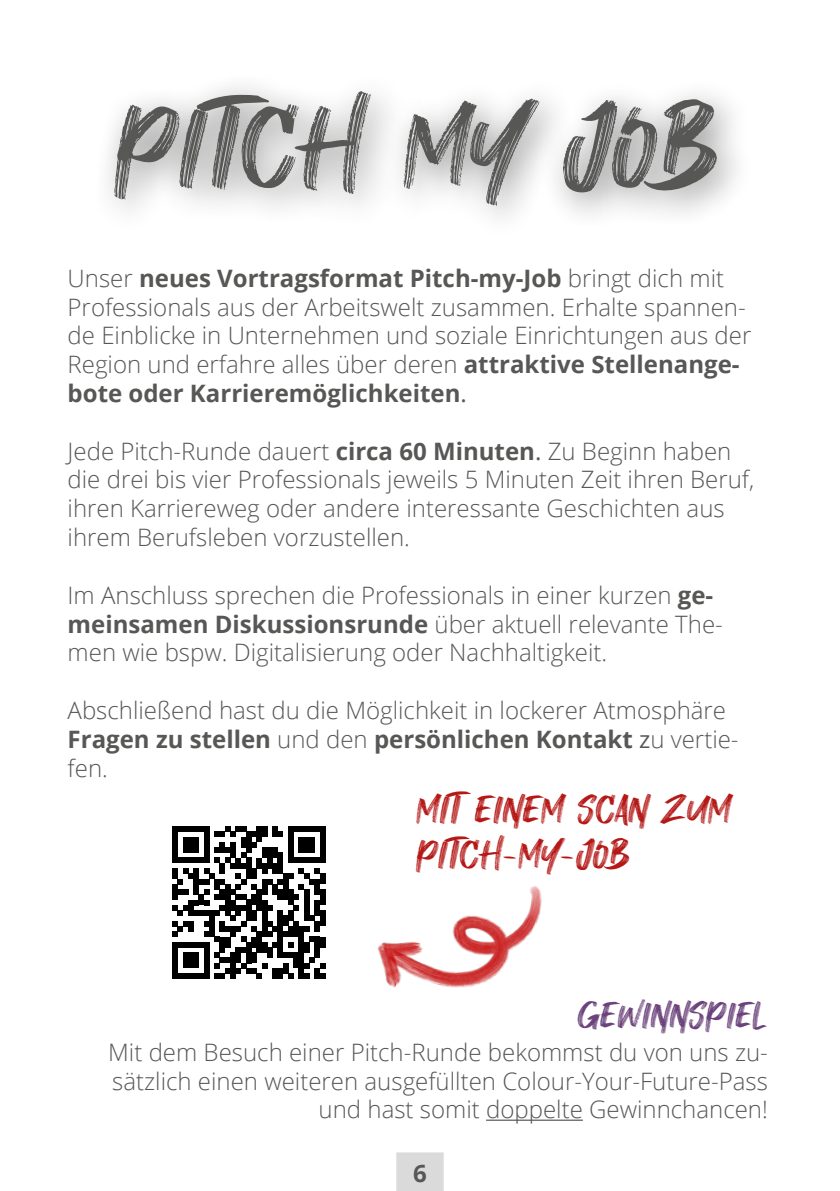
<style>
.page{position:relative;width:840px;height:1191px;background:#fff}
.page>*{position:absolute;margin:0;border:0;box-sizing:border-box;transform-origin:0 0}
.t1{font:110px "Binjay";color:#575756}
.t2{font:38px/45.6px "Binjay";color:#b51917}
.t3{font:36px "Binjay";color:#6b427b}
.t4{font:300 24px/28.8px "Open Sans";color:#575756}
.t5{font:700 24px "Open Sans";color:#575756}
.s1{font-weight:700}
.s2{font-weight:400}
</style>
<div class="page">
<div style="left:396px;top:1152px;width:47px;height:39px;background:#dadada"></div>
<div style="left:92px;top:70px;width:662px;height:173px;background:#000;opacity:.46"></div>
<hr style="left:486px;top:1119px;width:96px;height:1px;background:#575756">
<img style="left:377px;top:886px;width:165px;height:102px">
<svg style="left:172px;top:826px;width:153px;height:152px"></svg>
<h1 class="t1" style="left:117px;top:91px;width:606px">PITCH MY JOB</h1>
<p class="t4" style="left:68px;top:263px;width:685px">Unser <span class="s1">neues Vortragsformat Pitch-my-Job</span> bringt dich mit Professionals aus der Arbeitswelt zusammen. Erhalte spannen&shy;de Einblicke in Unternehmen und soziale Einrichtungen aus der Region und erfahre alles über deren <span class="s1">attraktive Stellenange&shy;bote oder Karrieremöglichkeiten</span><span class="s2">.</span></p>
<p class="t4" style="left:68px;top:436px;width:687px">Jede Pitch-Runde dauert <span class="s1">circa 60 Minuten</span><span class="s2">.</span> Zu Beginn haben die drei bis vier Professionals jeweils 5 Minuten Zeit ihren Beruf, ihren Karriereweg oder andere interessante Geschichten aus ihrem Berufsleben vorzustellen.</p>
<p class="t4" style="left:68px;top:580px;width:656px">Im Anschluss sprechen die Professionals in einer kurzen <span class="s1">ge&shy;meinsamen Diskussionsrunde</span> über aktuell relevante The&shy;men wie bspw. Digitalisierung oder Nachhaltigkeit.</p>
<p class="t4" style="left:68px;top:695px;width:672px">Abschließend hast du die Möglichkeit in lockerer Atmosphäre<br><span class="s1">Fragen zu stellen</span> und den <span class="s1">persönlichen Kontakt</span> <span class="s2">z</span>u vertie&shy;fen.</p>
<h2 class="t2" style="left:417px;top:786px;width:316px">MIT EINEM SCAN ZUM<br>PITCH-MY-JOB</h2>
<h3 class="t3" style="left:578px;top:997px;width:191px">GEWINNSPIEL</h3>
<p class="t4" style="left:108px;top:1037px;width:661px;text-align:right">Mit dem Besuch einer Pitch-Runde bekommst du von uns zu&shy;sätzlich einen weiteren ausgefüllten Colour-Your-Future-Pass und hast somit doppelte Gewinnchancen!</p>
<p class="t5" style="left:413px;top:1155px;width:15px">6</p>
</div>
